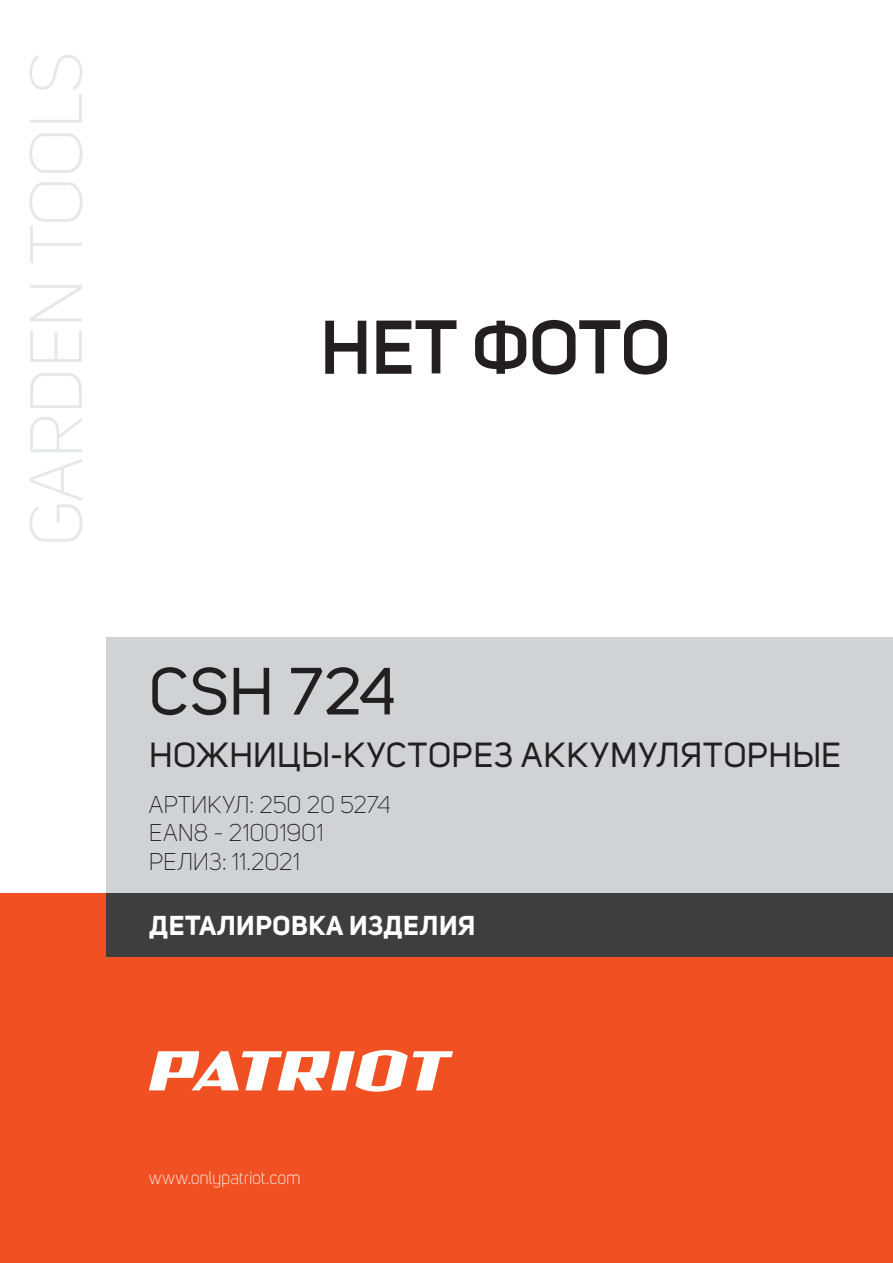
<style>
.page{position:relative;width:893px;height:1263px;background:#fff}
.page>*{position:absolute;margin:0;border:0;box-sizing:border-box;transform-origin:0 0}
.t1{font:600 75px "Uni Sans";color:#231f20}
.t2{font:300 73.05px "Uni Sans";letter-spacing:-.01em;color:#e6e7e9}
.t3{font:66px "Uni Sans";letter-spacing:.005em;color:#231f20}
.t4{font:34.5px "Uni Sans";letter-spacing:.02em;color:#231f20}
.t5{font:700 27px "Uni Sans";letter-spacing:.02em;color:#fff}
.t6{font:300 24px/28.8px "Uni Sans";letter-spacing:-.005em;color:#231f20}
.t7{font:300 18px "Uni Sans";letter-spacing:-.015em;color:#fff}
</style>
<div class="page">
<div style="left:0;top:893px;width:893px;height:370px;background:#f15122"></div>
<div style="left:106px;top:893px;width:787px;height:64px;background:#3e3e3f"></div>
<div style="left:106px;top:638px;width:787px;height:255px;background:#d1d2d4"></div>
<svg style="left:149px;top:1050px;width:304px;height:42px"></svg>
<h2 class="t2" style="left:15px;top:547px;width:497px;rotate:-90deg">GARDEN TOOLS</h2>
<h1 class="t1" style="left:320px;top:303px;width:352px">НЕТ ФОТО</h1>
<h3 class="t3" style="left:149px;top:653px;width:249px">CSH 724</h3>
<h3 class="t4" style="left:149px;top:735px;width:693px">НОЖНИЦЫ-КУСТОРЕЗ АККУМУЛЯТОРНЫЕ</h3>
<p class="t6" style="left:149px;top:790px;width:243px">АРТИКУЛ: 250 20 5274<br>EAN8 - 21001901<br>РЕЛИЗ: 11.2021</p>
<p class="t5" style="left:149px;top:909px;width:328px">ДЕТАЛИРОВКА ИЗДЕЛИЯ</p>
<p class="t7" style="left:149px;top:1167px;width:154px">www.onlypatriot.com</p>
</div>
